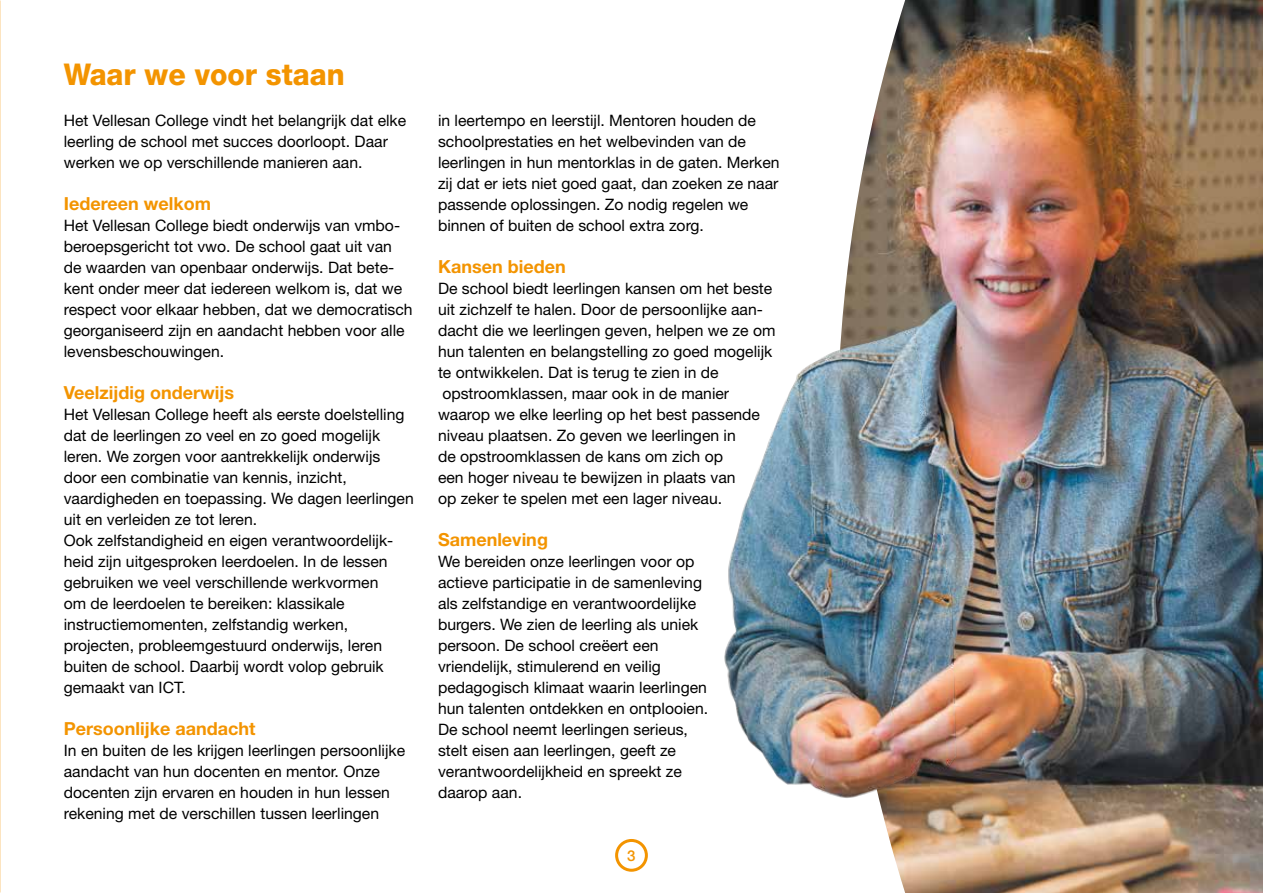
<style>
.page{position:relative;width:1263px;height:893px;background:#fff}
.page>*{position:absolute;margin:0;border:0;box-sizing:border-box;transform-origin:0 0}
.t1{font:800 30px "Helvetica Neue LT Std";color:#f39400;scale:.95 1}
.t2{font:700 18px "Helvetica Neue LT Std";color:#f39400}
.t3{font:15.75px/21px "Helvetica Neue LT Std";color:#000}
.t4{font:500 15px "Helvetica Neue LT Std";color:#f39400}
</style>
<div class="page">
<img style="left:615px;top:0;width:648px;height:893px">
<h1 class="t1" style="left:64px;top:57px;width:297px">Waar we voor staan</h1>
<p class="t3" style="left:64px;top:110px;width:344px">Het Vellesan College vindt het belangrijk dat elke leerling de school met succes doorloopt. Daar werken we op verschillende manieren aan.</p>
<p class="t2" style="left:64px;top:193px;width:149px">Iedereen welkom</p>
<p class="t3" style="left:64px;top:215px;width:350px">Het Vellesan College biedt onderwijs van vmbo&shy;beroepsgericht tot vwo. De school gaat uit van de waarden van openbaar onderwijs. Dat bete&shy;kent onder meer dat iedereen welkom is, dat we respect voor elkaar hebben, dat we democratisch georganiseerd zijn en aandacht hebben voor alle levensbeschouwingen.</p>
<p class="t2" style="left:64px;top:382px;width:172px">Veelzijdig onderwijs</p>
<p class="t3" style="left:64px;top:404px;width:352px">Het Vellesan College heeft als eerste doelstelling dat de leerlingen zo veel en zo goed mogelijk leren. We zorgen voor aantrekkelijk onderwijs door een combinatie van kennis, inzicht, vaardigheden en toepassing. We dagen leerlingen uit en verleiden ze tot leren.<br>Ook zelfstandigheid en eigen verantwoordelijk&shy;heid zijn uitgesproken leerdoelen. In de lessen gebruiken we veel verschillende werkvormen<br>om de leerdoelen te bereiken: klassikale instructiemomenten, zelfstandig werken, projecten, probleemgestuurd onderwijs, leren buiten de school. Daarbij wordt volop gebruik gemaakt van ICT.</p>
<p class="t2" style="left:64px;top:718px;width:193px">Persoonlijke aandacht</p>
<p class="t3" style="left:64px;top:740px;width:343px">In en buiten de les krijgen leerlingen persoonlijke aandacht van hun docenten en mentor. Onze docenten zijn ervaren en houden in hun lessen rekening met de verschillen tussen leerlingen</p>
<p class="t3" style="left:438px;top:110px;width:343px">in leertempo en leerstijl. Mentoren houden de schoolprestaties en het welbevinden van de leerlingen in hun mentorklas in de gaten. Merken zij dat er iets niet goed gaat, dan zoeken ze naar passende oplossingen. Zo nodig regelen we binnen of buiten de school extra zorg.</p>
<p class="t2" style="left:438px;top:256px;width:129px">Kansen bieden</p>
<p class="t3" style="left:438px;top:278px;width:339px">De school biedt leerlingen kansen om het beste uit zichzelf te halen. Door de persoonlijke aan&shy;dacht die we leerlingen geven, helpen we ze om hun talenten en belangstelling zo goed mogelijk te ontwikkelen. Dat is terug te zien in de opstroomklassen, maar ook in de manier waarop we elke leerling op het best passende niveau plaatsen. Zo geven we leerlingen in<br>de opstroomklassen de kans om zich op<br>een hoger niveau te bewijzen in plaats van<br>op zeker te spelen met een lager niveau.</p>
<p class="t2" style="left:438px;top:529px;width:111px">Samenleving</p>
<p class="t3" style="left:438px;top:551px;width:272px">We bereiden onze leerlingen voor op actieve participatie in de samenleving als zelfstandige en verantwoordelijke burgers. We zien de leerling als uniek persoon. De school creëert een vriendelijk, stimulerend en veilig pedagogisch klimaat waarin leerlingen hun talenten ontdekken en ontplooien.<br>De school neemt leerlingen serieus, stelt eisen aan leerlingen, geeft ze verantwoordelijkheid en spreekt ze daarop aan.</p>
<p class="t4" style="left:627px;top:846px;width:10px">3</p>
</div>
